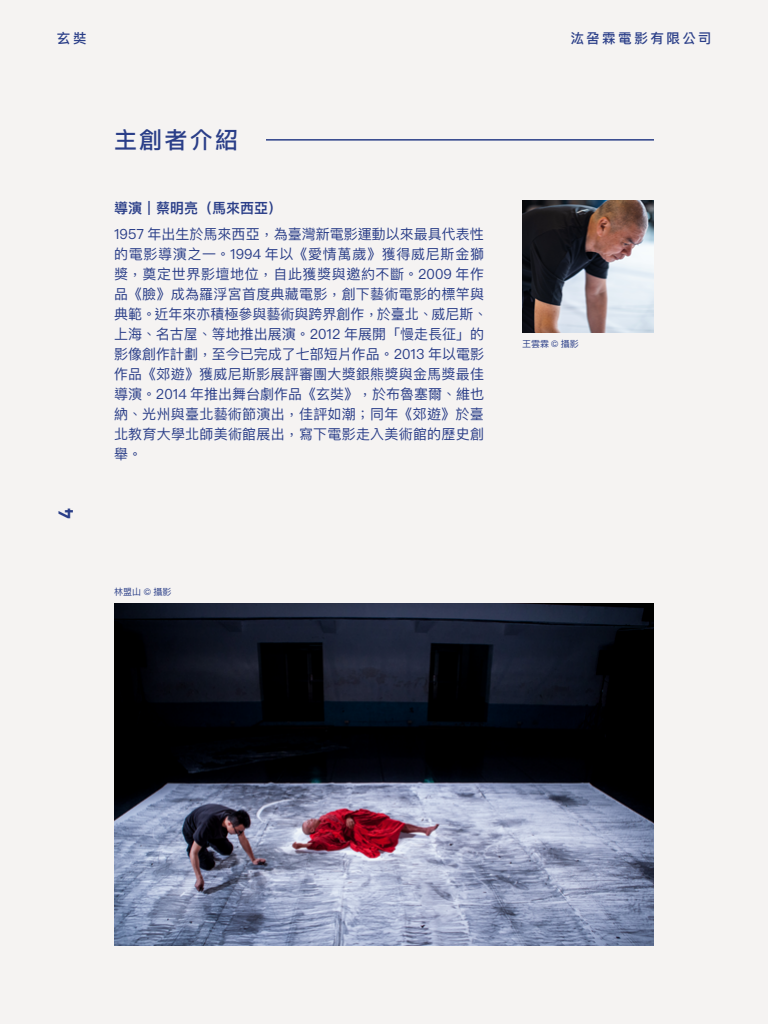
<style>
.page{position:relative;width:768px;height:1024px;background:#f5f3f2}
.page>*{position:absolute;margin:0;border:0;box-sizing:border-box;transform-origin:0 0}
.t1{font:500 23px "Ping Fang TC";letter-spacing:.1em;color:#2a3e88}
.t2{font:19px "DIN Bold Alternate";color:#2a3e88}
.t3{font:14px/20px "Ping Fang TC";letter-spacing:.02em;color:#2a3e88}
.t4{font:600 14px "Ping Fang TC";color:#2a3e88}
.t5{font:500 13.5px "Ping Fang TC";letter-spacing:.185em;color:#2a3e88}
.t6{font:9px "Ping Fang TC";color:#2a3e88}
</style>
<div class="page">
<img style="left:522px;top:201px;width:132px;height:132px">
<hr style="left:266px;top:139px;width:388px;height:2px;background:#2a3e88">
<img style="left:114px;top:603px;width:540px;height:343px">
<p class="t5" style="left:57px;top:29px;width:31px">玄奘</p>
<p class="t5" style="left:570px;top:29px;width:143px">汯呄霖電影有限公司</p>
<h2 class="t2" style="left:52px;top:519px;width:13px;rotate:-90deg">4</h2>
<h1 class="t1" style="left:114px;top:126px;width:126px">主創者介紹</h1>
<p class="t4" style="left:114px;top:199px;width:169px">導演｜蔡明亮（馬來西亞）</p>
<p class="t3" style="left:114px;top:224px;width:375px">1957 年出生於馬來西亞，為臺灣新電影運動以來最具代表性的電影導演之一。1994 年以《愛情萬歲》獲得威尼斯金獅獎，奠定世界影壇地位，自此獲獎與邀約不斷。2009 年作品《臉》成為羅浮宮首度典藏電影，創下藝術電影的標竿與典範。近年來亦積極參與藝術與跨界創作，於臺北、威尼斯、上海、名古屋、等地推出展演。2012 年展開「慢走長征」的影像創作計劃，至今已完成了七部短片作品。2013 年以電影作品《郊遊》獲威尼斯影展評審團大獎銀熊獎與金馬獎最佳導演。2014 年推出舞台劇作品《玄奘》，於布魯塞爾、維也納、光州與臺北藝術節演出，佳評如潮；同年《郊遊》於臺北教育大學北師美術館展出，寫下電影走入美術館的歷史創舉。</p>
<p class="t6" style="left:522px;top:339px;width:58px">王雲霖 © 攝影</p>
<p class="t6" style="left:114px;top:586px;width:59px">林盟山 © 攝影</p>
</div>
